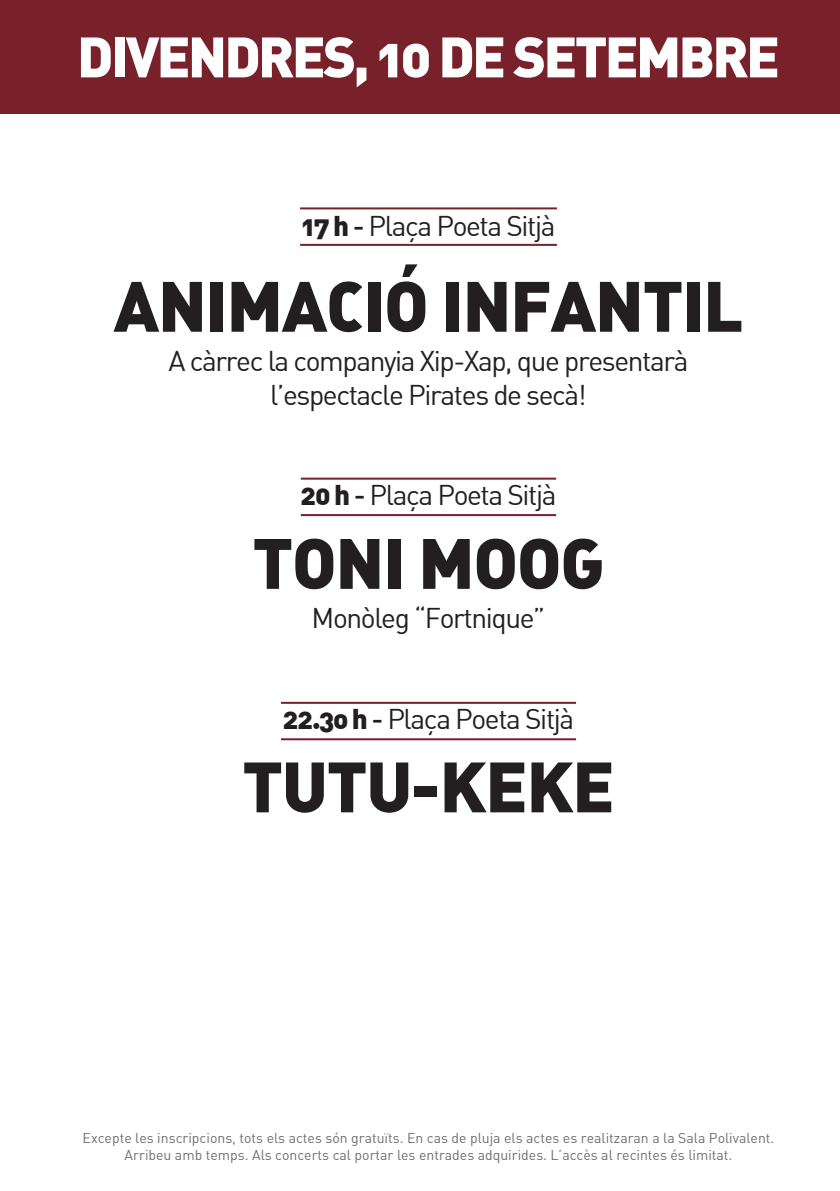
<style>
.page{position:relative;width:840px;height:1191px;background:#fff}
.page>*{position:absolute;margin:0;border:0;box-sizing:border-box;transform-origin:0 0}
.t1{font:900 70px "DIN Alternate";letter-spacing:-.02em;color:#231f20}
.t2{font:900 56px "DIN Alternate";letter-spacing:-.05em;color:#fff}
.t3{font:28px/33.6px "DIN Alternate";letter-spacing:-.05em;color:#231f20;text-align:center}
.t4{font:14px "DIN Alternate";color:#6c6d70}
.s1{font-weight:900}
.s2{font-family:"DIN";font-weight:500}
</style>
<div class="page">
<div style="left:0;top:0;width:839px;height:113px;background:#79212b"></div>
<hr style="left:300px;top:207px;width:256px;height:2px;background:#79212b">
<hr style="left:300px;top:477px;width:256px;height:2px;background:#79212b">
<hr style="left:281px;top:702px;width:294px;height:2px;background:#79212b">
<hr style="left:300px;top:244px;width:256px;height:2px;background:#79212b">
<hr style="left:300px;top:514px;width:256px;height:2px;background:#79212b">
<hr style="left:281px;top:738px;width:294px;height:2px;background:#79212b">
<p class="t2" style="left:77px;top:20px;width:704px">DIVENDRES, 10 DE SETEMBRE</p>
<p class="t3" style="left:301px;top:209px;width:255px"><span class="s1">17 h</span> <span class="s2">-</span> Plaça Poeta Sitjà</p>
<p class="t1" style="left:113px;top:259px;width:631px">ANIMACIÓ INFANTIL</p>
<p class="t3" style="left:168px;top:343px;width:521px">A càrrec la companyia Xip-Xap, que presentarà l’espectacle Pirates de secà!</p>
<p class="t3" style="left:300px;top:478px;width:257px"><span class="s1">20 h</span> <span class="s2">-</span> Plaça Poeta Sitjà</p>
<p class="t1" style="left:252px;top:516px;width:353px">TONI MOOG</p>
<p class="t3" style="left:311px;top:600px;width:235px">Monòleg “Fortnique”</p>
<p class="t3" style="left:282px;top:701px;width:293px"><span class="s1">22.3o h</span> <span class="s2">-</span> Plaça Poeta Sitjà</p>
<p class="t1" style="left:242px;top:740px;width:374px">TUTU-KEKE</p>
<p class="t4" style="left:83px;top:1129px;width:692px">Excepte les inscripcions, tots els actes són gratuïts. En cas de pluja els actes es realitzaran a la Sala Polivalent.</p>
<p class="t4" style="left:125px;top:1146px;width:609px">Arribeu amb temps. Als concerts cal portar les entrades adquirides. L’accès al recintes és limitat.</p>
</div>
